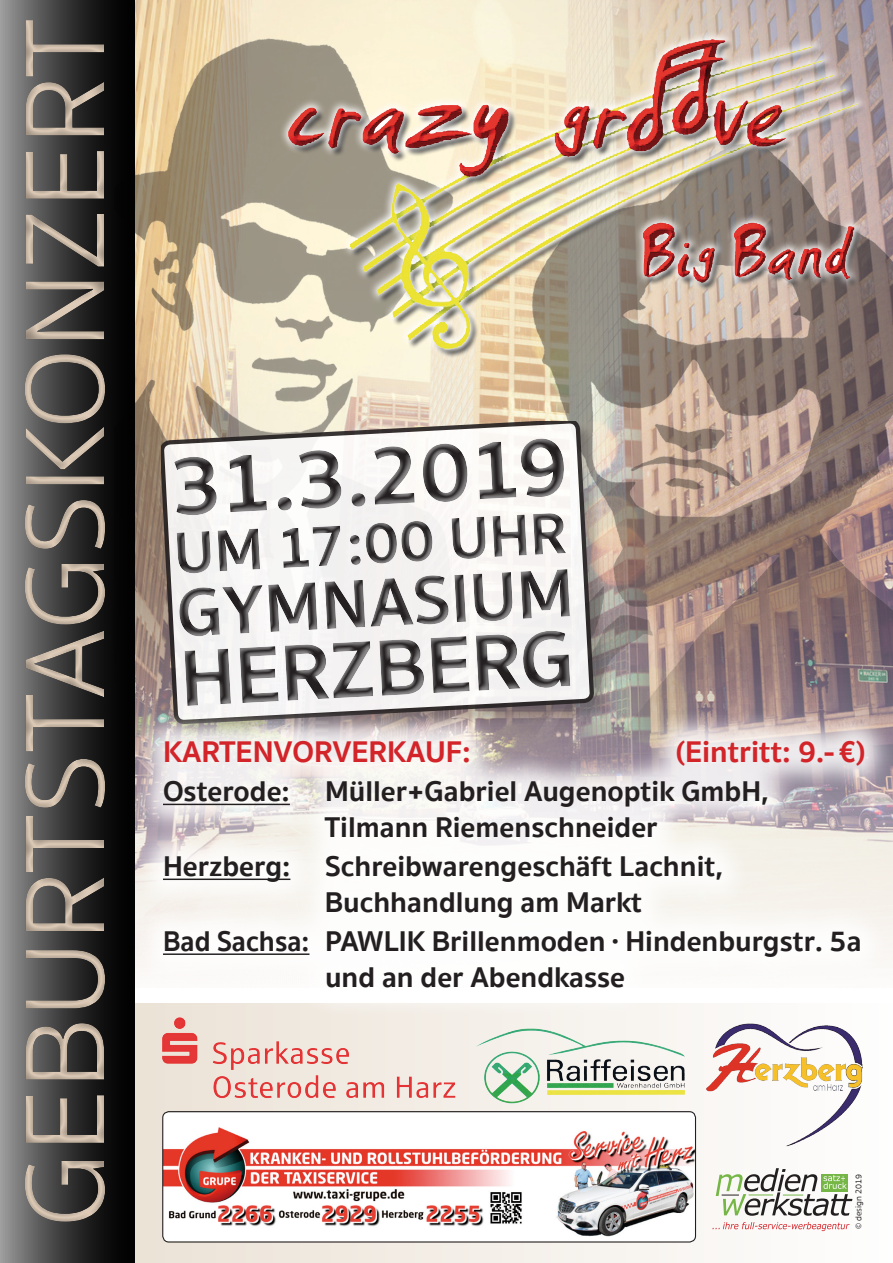
<style>
.page{position:relative;width:893px;height:1263px;background:#fff}
.page>*{position:absolute;margin:0;border:0;box-sizing:border-box;transform-origin:0 0}
.t1{font:300 116.1px "Sukhumvit Set";color:#ddcbb7}
.t2{font:700 30.75px "Sukhumvit Set";color:#d22429}
.t3{font:700 29.4px/39.6px "Sukhumvit Set";color:#231f20}
.t4{font:8.85px "Sukhumvit Set Text";color:#231f20}
.s1{font-size:19.8px}
</style>
<div class="page">
<div style="left:134px;top:1003px;width:759px;height:260px;background:linear-gradient(to right,#ebe2d6,#fefefe)"></div>
<img style="left:134px;top:0;width:759px;height:708px">
<img style="left:159px;top:1019px;width:300px;height:83px">
<img style="left:706px;top:1021px;width:157px;height:129px">
<svg style="left:716px;top:1168px;width:136px;height:48px"></svg>
<svg style="left:712px;top:1222px;width:138px;height:9px"></svg>
<svg style="left:0;top:0;width:134px;height:1263px;background:#565656"></svg>
<div style="left:7px;top:6px;width:116px;height:1230px;background:#231f20;opacity:.5"></div>
<img style="left:163px;top:1112px;width:532px;height:129px">
<div style="left:162px;top:1111px;width:534px;height:131px;border:1px solid #231f20;border-radius:6px"></div>
<div style="left:162px;top:421px;width:451px;height:322px;background:#231f20;opacity:.28"></div>
<svg style="left:162px;top:421px;width:430px;height:287px;background:#918881"></svg>
<svg style="left:164px;top:429px;width:419px;height:279px;fill:#f3f1f1"></svg>
<img style="left:244px;top:0;width:649px;height:456px">
<div style="left:131px;top:708px;width:762px;height:311px;background:#fff;opacity:.85"></div>
<hr style="left:163px;top:804px;width:127px;height:1px;background:#231f20">
<hr style="left:163px;top:878px;width:127px;height:2px;background:#231f20">
<hr style="left:163px;top:953px;width:146px;height:2px;background:#231f20">
<img style="left:473px;top:1025px;width:218px;height:81px">
<h1 class="t1" style="left:-15px;top:1227px;width:1210px;rotate:-90deg">Geburtstagskonzert</h1>
<p class="t2" style="left:163px;top:728px;width:309px">Kartenvorverkauf:</p>
<p class="t2" style="left:675px;top:728px;width:192px">(Eintritt: 9.- €)</p>
<p class="t3" style="left:163px;top:774px;width:607px;line-height:35.2px">Osterode: Müller+Gabriel Augenoptik GmbH,<br>T</p>
<p class="t3" style="left:163px;top:808px;width:562px;text-indent:177px">ilmann Riemenschneider<br>Herzberg: Schreibwarengeschäft Lachnit,</p>
<p class="t3" style="left:163px;top:882px;width:700px;text-indent:162px">Buchhandlung am Markt<br>Bad Sachsa: PAWLIK Brillenmoden <span class="s1">•</span> Hindenburgstr. 5a</p>
<p class="t3" style="left:325px;top:957px;width:302px">und an der Abendkasse</p>
<p class="t4" style="left:852px;top:1229px;width:57px;rotate:-90deg">© design 2019</p>
</div>
